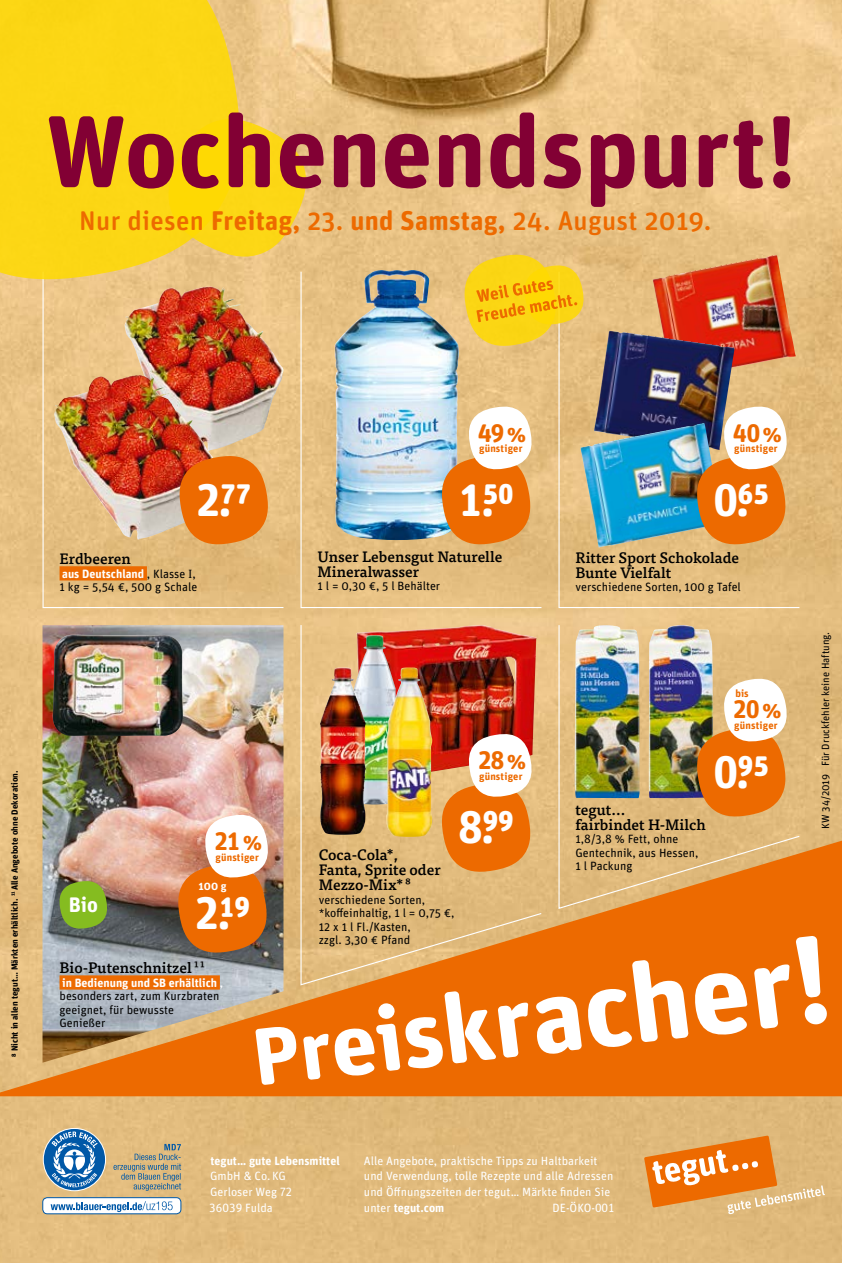
<style>
.page{position:relative;width:842px;height:1263px;background:#fff}
.page>*{position:absolute;margin:0;border:0;box-sizing:border-box;transform-origin:0 0}
.t1{font:700 102px "Unit Rounded OT";letter-spacing:.005em;color:#820034}
.t2{font:45.6px "tegut Preise";color:#fff}
.t3{font:500 27px "Unit Rounded OT";letter-spacing:.01em;color:#ed6a00}
.t4{font:25.35px "tegut Preise";letter-spacing:-.02em;color:#ed6a00}
.t5{font:700 21px "Unit Rounded OT";color:#fff}
.t6{font:500 15px/15px "Tisa OT";color:#000}
.t7{font:12px/13.5px "Unit Rounded OT";color:#000}
.t8{font:12px/15.8px "Unit Rounded OT";color:#fff}
.t9{font:700 12px "Unit Rounded OT";color:#fff}
.t10{font:700 11.25px "Unit Rounded OT";color:#fff}
.t11{font:700 10.5px "Unit Rounded OT";letter-spacing:.015em;color:#ed6a00}
.t12{font:10.5px "Unit Rounded OT";color:#000}
.t13{font:700 9px "Unit Rounded OT";color:#000}
.s1{font-weight:700}
.s2{font-weight:700;color:#fff}
.s3{font-family:"Unit Rounded OT";font-weight:700;font-size:24.75px}
.s4{font-weight:400}
.s5{color:#fff}
</style>
<div class="page">
<img style="left:0;top:0;width:842px;height:1263px">
<img style="left:653px;top:255px;width:143px;height:16px">
<img style="left:43px;top:625px;width:240px;height:216px">
<img style="left:53px;top:634px;width:130px;height:102px">
<svg style="left:177px;top:814px;width:92px;height:27px"></svg>
<svg style="left:300px;top:624px;width:243px;height:217px;background:#e7c286"></svg>
<img style="left:356px;top:625px;width:181px;height:152px">
<img style="left:352px;top:635px;width:46px;height:169px">
<img style="left:386px;top:667px;width:46px;height:170px">
<img style="left:320px;top:667px;width:45px;height:168px">
<svg style="left:440px;top:733px;width:93px;height:108px"></svg>
<svg style="left:558px;top:624px;width:243px;height:217px;background:#e2bc7f"></svg>
<img style="left:649px;top:625px;width:64px;height:173px">
<img style="left:575px;top:625px;width:65px;height:173px">
<svg style="left:695px;top:677px;width:93px;height:141px"></svg>
<img style="left:42px;top:271px;width:243px;height:338px">
<img style="left:300px;top:271px;width:243px;height:338px">
<img style="left:558px;top:271px;width:242px;height:338px">
<svg style="left:463px;top:253px;width:122px;height:95px;background:#f4c731"></svg>
<svg style="left:0;top:0;width:241px;height:281px;background:#fad41d"></svg>
<svg style="left:167px;top:117px;width:141px;height:141px;background:#f9d423"></svg>
<svg style="left:44px;top:1129px;width:61px;height:61px;background:#6994b7"></svg>
<div style="left:43px;top:1198px;width:138px;height:16px;background:#fff;border-radius:5px"></div>
<div style="left:43px;top:1197px;width:138px;height:17px;border:1px solid #0058a7;border-radius:5px"></div>
<svg style="left:51px;top:1201px;width:122px;height:11px"></svg>
<svg style="left:114px;top:1144px;width:67px;height:47px;background:#bdab84"></svg>
<svg style="left:644px;top:1136px;width:181px;height:78px;background:#e6a057"></svg>
<svg style="left:0;top:841px;width:842px;height:255px;background:#d49656"></svg>
<svg style="left:255px;top:936px;width:572px;height:149px;fill:#ed6a00"></svg>
<h1 class="t1" style="left:45px;top:89px;width:753px">Wochenendspurt!</h1>
<h3 class="t3" style="left:79px;top:204px;width:633px">Nur diesen <span class="s1">Freitag,</span> 23. <span class="s1">und Samstag,</span> 24. August 2019.</h3>
<p class="t13" style="left:9px;top:1057px;width:288px;rotate:-90deg">8 Nicht in allen tegut… Märkten erhältlich. <sup>11</sup> Alle Angebote ohne Dekoration.</p>
<h2 class="t2" style="left:196px;top:474px;width:57px">2.77</h2>
<p class="t6" style="left:60px;top:552px;width:73px">Erdbeeren</p>
<p class="t7" style="left:60px;top:567px;width:139px"><span class="s2">aus Deutschland</span> , Klasse I,<br>1 kg = 5,54 €, 500 g Schale</p>
<h3 class="t4" style="left:214px;top:826px;width:49px">21<span class="s3">%</span></h3>
<p class="t11" style="left:215px;top:851px;width:45px">günstiger</p>
<h3 class="t5" style="left:69px;top:892px;width:31px">Bio</h3>
<p class="t10" style="left:198px;top:879px;width:29px">100 g</p>
<h2 class="t2" style="left:195px;top:886px;width:57px">2.19</h2>
<p class="t6" style="left:60px;top:961px;width:147px">Bio-Putenschnitzel<span class="s4">11</span></p>
<p class="t7" style="left:60px;top:976px;width:165px"><span class="s2">in Bedienung und SB erhältlich</span> <span class="s5">, </span>besonders zart, zum Kurzbraten geeignet, für bewusste<br>Genießer</p>
<h3 class="t4" style="left:478px;top:418px;width:50px">49<span class="s3">%</span></h3>
<p class="t11" style="left:479px;top:442px;width:45px">günstiger</p>
<h2 class="t2" style="left:458px;top:474px;width:57px">1.50</h2>
<p class="t6" style="left:317px;top:549px;width:186px">Unser Lebensgut Naturelle<br>Mineralwasser</p>
<p class="t7" style="left:317px;top:579px;width:124px">1 l = 0,30 €, 5 l Behälter</p>
<h3 class="t4" style="left:478px;top:746px;width:50px">28<span class="s3">%</span></h3>
<p class="t11" style="left:479px;top:770px;width:45px">günstiger</p>
<h2 class="t2" style="left:458px;top:801px;width:57px">8.99</h2>
<p class="t6" style="left:319px;top:848px;width:123px">Coca-Cola*,<br>Fanta, Sprite oder<br>Mezzo-Mix* <span class="s4">8</span></p>
<p class="t7" style="left:319px;top:893px;width:137px">verschiedene Sorten, *koffeinhaltig, 1 l = 0,75 €,<br>12 x 1 l Fl./Kasten,<br>zzgl. 3,30 € Pfand</p>
<h3 class="t4" style="left:733px;top:418px;width:50px">40<span class="s3">%</span></h3>
<p class="t11" style="left:734px;top:442px;width:45px">günstiger</p>
<h2 class="t2" style="left:714px;top:474px;width:57px">0.65</h2>
<p class="t6" style="left:575px;top:550px;width:165px">Ritter Sport Schokolade<br>Bunte Vielfalt</p>
<p class="t7" style="left:575px;top:580px;width:167px">verschiedene Sorten, 100 g Tafel</p>
<p class="t11" style="left:735px;top:687px;width:15px">bis</p>
<h3 class="t4" style="left:733px;top:695px;width:50px">20<span class="s3">%</span></h3>
<p class="t11" style="left:734px;top:719px;width:45px">günstiger</p>
<p class="t6" style="left:575px;top:802px;width:132px">tegut...<br>fairbindet H-Milch</p>
<p class="t7" style="left:575px;top:832px;width:124px">1,8/3,8 % Fett, ohne<br>Gentechnik, aus Hessen,<br>1 l Packung</p>
<h2 class="t2" style="left:714px;top:746px;width:57px">0.95</h2>
<p class="t12" style="left:819px;top:828px;width:198px;rotate:-90deg">KW 34/2019 Für Druckfehler keine Haftung.</p>
<p class="t9" style="left:210px;top:1153px;width:131px">tegut… gute Lebensmittel</p>
<p class="t8" style="left:209px;top:1168px;width:84px">GmbH &amp; Co. KG<br>Gerloser Weg 72<br>36039 Fulda</p>
<p class="t8" style="left:364px;top:1153px;width:251px">Alle Angebote, praktische Tipps zu Haltbarkeit und Verwendung, tolle Rezepte und alle Adressen und Öffnungszeiten der tegut… Märkte finden Sie unter <span class="s1">tegut.com</span></p>
<p class="t8" style="left:552px;top:1200px;width:64px">DE-ÖKO-001</p>
</div>
